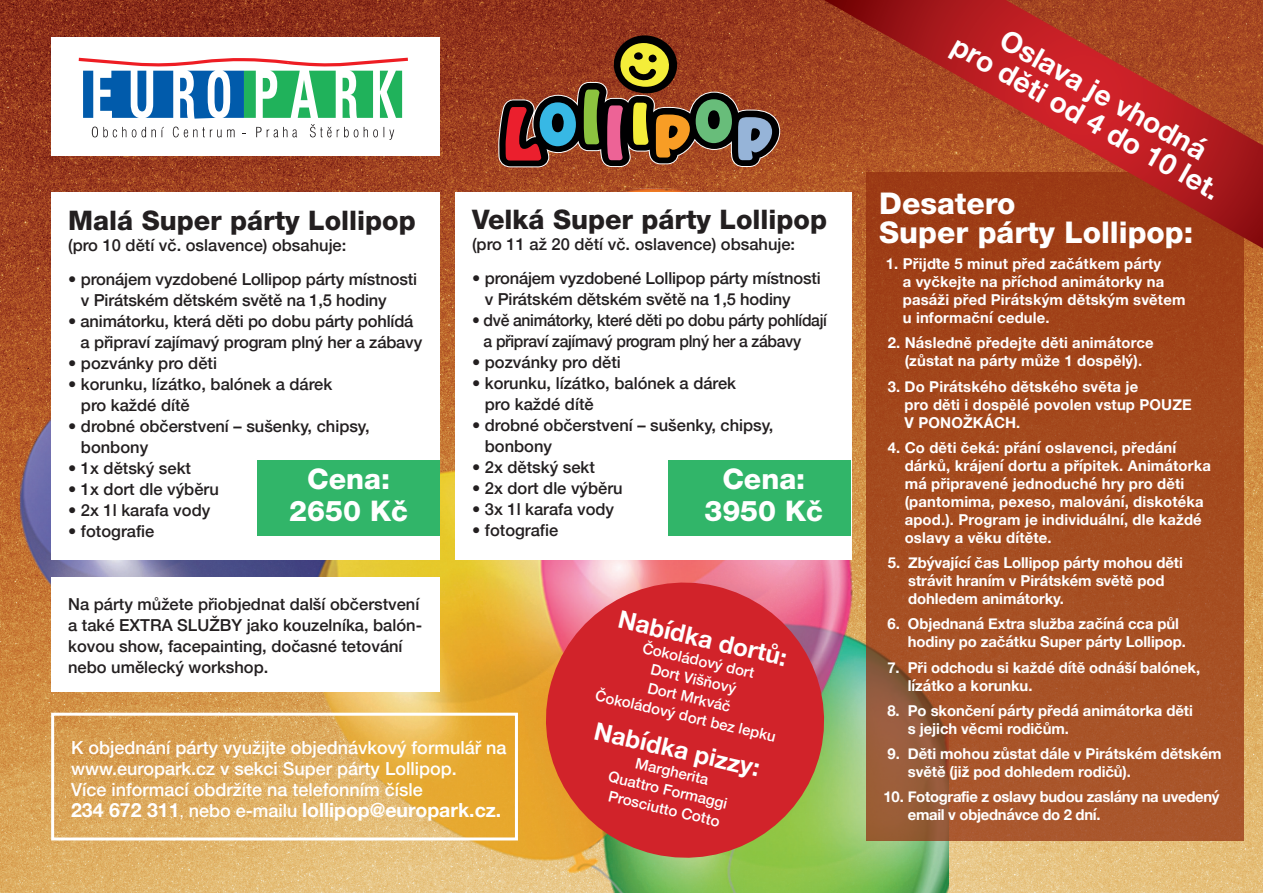
<style>
.page{position:relative;width:1263px;height:893px;background:#fff}
.page>*{position:absolute;margin:0;border:0;box-sizing:border-box;transform-origin:0 0}
.t1{font:800 30px/28.5px "Helvetica Neue LT Pro";color:#fff}
.t2{font:700 28.5px/28.5px "Helvetica Neue";color:#fff;text-align:center}
.t3{font:800 28.5px/31.5px "Helvetica Neue LT Pro";color:#fff;text-align:center}
.t4{font:800 27px "Helvetica Neue LT Pro";color:#231f20}
.t5{font:700 24.45px "Helvetica Neue";color:#fff}
.t6{font:700 19.5px "Helvetica Neue";color:#fff}
.t7{font:500 18px/21px "Helvetica Neue";color:#fff}
.t8{font:500 16.5px/21px "Helvetica Neue";color:#231f20}
.t9{font:500 16.5px/21px "Helvetica Neue";letter-spacing:-.02em;color:#231f20;scale:.95 1}
.t10{font:700 15px/18px "Helvetica Neue";letter-spacing:.01em;color:#fff}
.t11{font:700 15px/18px "Helvetica Neue";letter-spacing:-.02em;color:#fff}
.t12{font:500 14.85px/19px "Helvetica Neue";color:#fff;text-align:center}
.s1{font-weight:400;font-size:16.5px}
.s2{font-weight:500;font-size:18px}
.s3{font-size:15.3px}
</style>
<div class="page">
<img style="left:0;top:0;width:1263px;height:893px">
<img style="left:0;top:126px;width:948px;height:767px">
<svg style="left:866px;top:248px;width:377px;height:592px;background:#a34c22"></svg>
<div style="left:51px;top:193px;width:388px;height:367px;background:#fff"></div>
<div style="left:455px;top:193px;width:396px;height:367px;background:#fff"></div>
<svg style="left:498px;top:35px;width:282px;height:132px;background:#7d4c2f"></svg>
<div style="left:51px;top:37px;width:389px;height:118px;background:#fff"></div>
<svg style="left:79px;top:58px;width:329px;height:82px"></svg>
<div style="left:51px;top:577px;width:388px;height:114px;background:#fff"></div>
<div style="left:51px;top:713px;width:467px;height:127px;border:3px solid #fff"></div>
<svg style="left:824px;top:0;width:439px;height:248px;background:#ac3b22"></svg>
<div style="left:257px;top:460px;width:183px;height:75px;background:#31b569"></div>
<div style="left:668px;top:460px;width:183px;height:75px;background:#31b569"></div>
<svg style="left:532px;top:569px;width:306px;height:302px;background:#ce5041"></svg>
<h3 class="t4" style="left:472px;top:203px;width:357px">Velká Super párty Lollipop</h3>
<p class="t8" style="left:472px;top:232px;width:325px">(pro 11 až 20 dětí vč. oslavence) obsahuje:</p>
<p class="t8" style="left:485px;top:266px;width:338px;text-indent:-13px">• pronájem vyzdobené Lollipop párty místnosti v Pirátském dětském světě na 1,5 hodiny</p>
<p class="t9" style="left:484px;top:308px;width:363px;text-indent:-12px">• dvě animátorky, které děti po dobu párty pohlídají a připraví zajímavý program plný her a zábavy</p>
<p class="t8" style="left:472px;top:350px;width:150px">• pozvánky pro děti</p>
<p class="t8" style="left:485px;top:371px;width:253px;text-indent:-13px">• korunku, lízátko, balónek a dárek pro každé dítě</p>
<p class="t8" style="left:485px;top:413px;width:290px;text-indent:-13px">• drobné občerstvení – sušenky, chipsy, bonbony</p>
<p class="t8" style="left:472px;top:455px;width:124px">• 2x dětský sekt</p>
<p class="t8" style="left:472px;top:476px;width:152px">• 2x dort dle výběru</p>
<p class="t8" style="left:472px;top:497px;width:144px">• 3x 1l karafa vody</p>
<p class="t8" style="left:472px;top:518px;width:88px">• fotografie</p>
<h3 class="t4" style="left:68px;top:204px;width:349px">Malá Super párty Lollipop</h3>
<p class="t8" style="left:68px;top:233px;width:280px">(pro 10 dětí vč. oslavence) obsahuje:</p>
<p class="t8" style="left:81px;top:267px;width:338px;text-indent:-13px">• pronájem vyzdobené Lollipop párty místnosti v Pirátském dětském světě na 1,5 hodiny</p>
<p class="t8" style="left:81px;top:309px;width:343px;text-indent:-13px">• animátorku, která děti po dobu párty pohlídá a připraví zajímavý program plný her a zábavy</p>
<p class="t8" style="left:68px;top:351px;width:150px">• pozvánky pro děti</p>
<p class="t8" style="left:81px;top:372px;width:253px;text-indent:-13px">• korunku, lízátko, balónek a dárek pro každé dítě</p>
<p class="t8" style="left:81px;top:414px;width:290px;text-indent:-13px">• drobné občerstvení – sušenky, chipsy, bonbony</p>
<p class="t8" style="left:68px;top:456px;width:124px">• 1x dětský sekt</p>
<p class="t8" style="left:68px;top:477px;width:152px">• 1x dort dle výběru</p>
<p class="t8" style="left:68px;top:498px;width:144px">• 2x 1l karafa vody</p>
<p class="t8" style="left:68px;top:519px;width:88px">• fotografie</p>
<h2 class="t3" style="left:289px;top:463px;width:120px">Cena:<br>2650 Kč</h2>
<h2 class="t3" style="left:704px;top:463px;width:120px">Cena:<br>3950 Kč</h2>
<p class="t8" style="left:68px;top:592px;width:355px">Na párty můžete přiobjednat další občerstvení a také EXTRA SLUŽBY jako kouzelníka, balón&shy;kovou show, facepainting, dočasné tetování nebo umělecký workshop.</p>
<p class="t7" style="left:71px;top:735px;width:437px">K objednání párty využijte objednávkový formulář na www.europark.cz v sekci Super párty Lollipop.<br>Více informací obdržíte na telefonním čísle</p>
<h3 class="t6" style="left:71px;top:795px;width:432px">234 672 311<span class="s1">,</span> <span class="s2">nebo e-mailu</span> lollipop@europark.cz.</h3>
<h3 class="t5" style="left:623px;top:600px;width:174px;rotate:13deg">Nabídka dortů:</h3>
<p class="t12" style="left:611px;top:629px;width:186px;rotate:13deg">Čokoládový dort<br>Dort Višňový<br>Dort Mrkváč<br>Čokoládový dort bez lepku</p>
<h3 class="t5" style="left:599px;top:712px;width:171px;rotate:13deg">Nabídka pizzy:</h3>
<p class="t12" style="left:615px;top:747px;width:123px;rotate:13deg">Margherita<br>Quattro Formaggi<br>Prosciutto <span class="s3">Cotto</span></p>
<h2 class="t2" style="left:974px;top:7px;width:304px;rotate:29deg">Oslava je vhodná<br>pro děti od 4 do 10 let.</h2>
<h1 class="t1" style="left:879px;top:189px;width:315px">Desatero<br>Super párty Lollipop:</h1>
<p class="t10" style="left:903px;top:255px;width:284px;text-indent:-17px">1. Přijďte 5 minut před začátkem párty<br>a vyčkejte na příchod animátorky na pasáži před Pirátským dětským světem u informační cedule.</p>
<p class="t10" style="left:888px;top:334px;width:267px;text-align:center">2. Následně předejte děti animátorce (zůstat na párty může 1 dospělý).</p>
<p class="t10" style="left:905px;top:378px;width:289px;text-indent:-17px">3. Do Pirátského dětského světa je<br>pro děti i dospělé povolen vstup POUZE<br>V PONOŽKÁCH.</p>
<p class="t10" style="left:905px;top:439px;width:308px;text-indent:-17px">4. Co děti čeká: přání oslavenci, předání dárků, krájení dortu a přípitek. Animátorka má připravené jednoduché hry pro děti (pantomima, pexeso, malování, diskotéka apod.). Program je individuální, dle každé oslavy a věku dítěte.</p>
<p class="t10" style="left:908px;top:554px;width:276px;text-indent:-21px">5. Zbývající čas Lollipop párty mohou děti strávit hraním v Pirátském světě pod dohledem animátorky.</p>
<p class="t10" style="left:908px;top:615px;width:279px;text-indent:-20px">6. Objednaná Extra služba začíná cca půl hodiny po začátku Super párty Lollipop.</p>
<p class="t10" style="left:908px;top:659px;width:294px;text-indent:-20px">7. Při odchodu si každé dítě odnáší balónek, lízátko a korunku.</p>
<p class="t10" style="left:908px;top:702px;width:287px;text-indent:-20px">8. Po skončení párty předá animátorka děti s jejich věcmi rodičům.</p>
<p class="t10" style="left:908px;top:745px;width:315px;text-indent:-20px">9. Děti mohou zůstat dále v Pirátském dětském světě (již pod dohledem rodičů).</p>
<p class="t11" style="left:908px;top:788px;width:313px;text-indent:-24px">10. Fotografie z oslavy budou zaslány na uvedený email v objednávce do 2 dní.</p>
</div>
